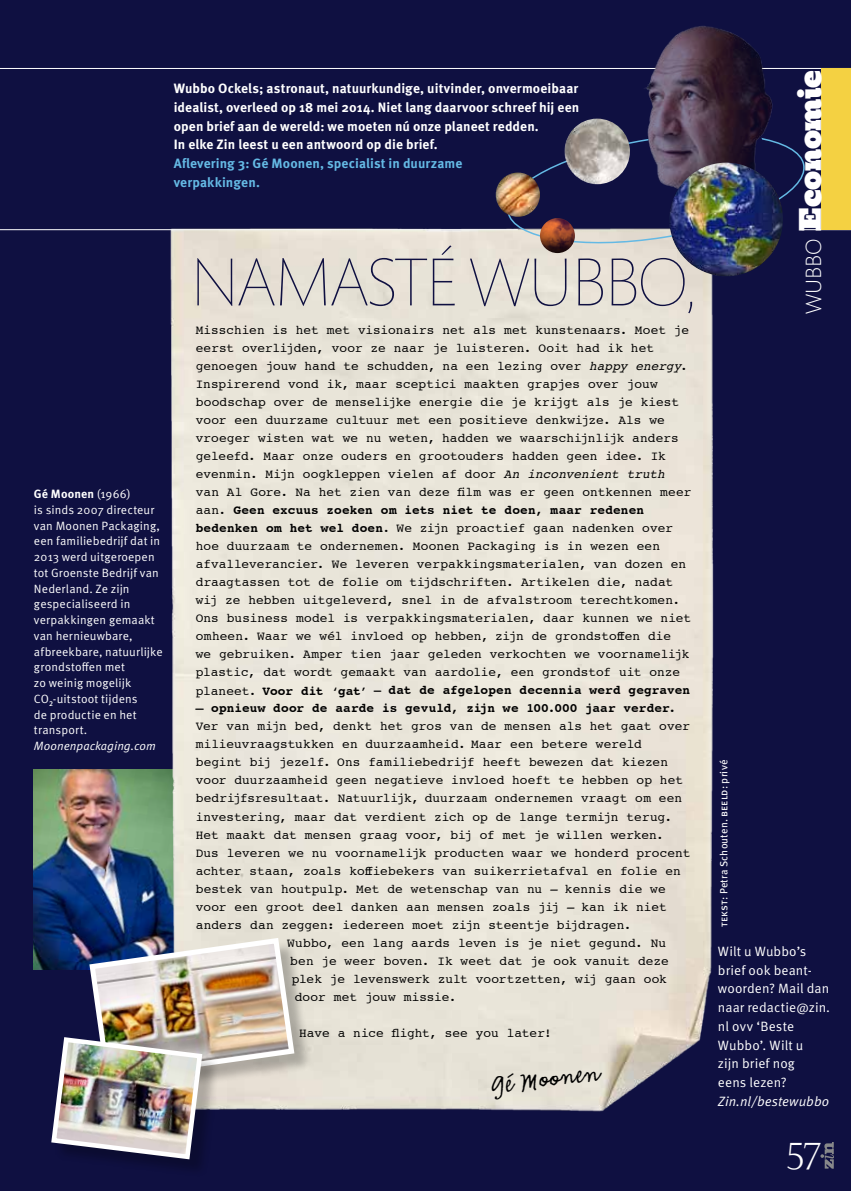
<style>
.page{position:relative;width:851px;height:1191px;background:#fff}
.page>*{position:absolute;margin:0;border:0;box-sizing:border-box;transform-origin:0 0}
.t1{font:200 69px "Mundo Sans Std";letter-spacing:-.04em;color:#0f1041}
.t2{font:300 40.5px "Whitman Display";color:#fff}
.t3{font:700 31.5px "Hernandez";letter-spacing:-.01em;color:#fff}
.t4{font:27.15px "Emmascript MVB Std";color:#000}
.t5{font:700 13.5px/18.8px "Meta OT";letter-spacing:.005em;color:#fff}
.t6{font:13.5px/18.8px "Meta OT";letter-spacing:.005em;color:#fff}
.t7{font:700 13.5px/18.8px "Meta OT";letter-spacing:.005em;color:#64b9e4}
.t8{font:italic 13.5px "Meta OT";letter-spacing:.005em;color:#fff}
.t9{font:12.75px/18px "Courier";letter-spacing:.005em;color:#000}
.t10{font:700 12.75px "Courier";letter-spacing:.005em;color:#000}
.t11{font:12px/15.8px "Meta OT";letter-spacing:.01em;color:#fff}
.t12{font:italic 12px "Meta OT";color:#fff}
.t13{font:10.5px "Meta OT";letter-spacing:.02em;color:#fff}
.s1{font-weight:700}
.s2{font-style:italic}
.s3{font-family:"Mundo Sans Std";font-weight:300;font-size:22.5px}
</style>
<div class="page">
<div style="left:0;top:0;width:850px;height:1191px;background:#0f1041"></div>
<img style="left:34px;top:769px;width:47px;height:200px">
<img style="left:81px;top:198px;width:659px;height:942px">
<svg style="left:504px;top:127px;width:303px;height:123px;background:#3c3e62"></svg>
<hr style="left:0;top:68px;width:655px;height:1px;background:#fff">
<hr style="left:761px;top:68px;width:89px;height:1px;background:#fff">
<hr style="left:0;top:229px;width:517px;height:1px;background:#fff">
<hr style="left:801px;top:229px;width:49px;height:1px;background:#fff">
<img style="left:540px;top:218px;width:35px;height:35px;border-radius:17px">
<img style="left:596px;top:24px;width:188px;height:187px">
<img style="left:669px;top:163px;width:113px;height:113px;border-radius:57px">
<img style="left:564px;top:119px;width:65px;height:65px;border-radius:33px">
<img style="left:495px;top:172px;width:45px;height:45px;border-radius:22px">
<div style="left:92px;top:940px;width:220px;height:157px;background:#000;opacity:.25"></div>
<div style="left:54px;top:1039px;width:166px;height:138px;background:#000;opacity:.25"></div>
<img style="left:49px;top:935px;width:248px;height:226px">
<div style="left:820px;top:68px;width:30px;height:162px;background:#f4d142"></div>
<svg style="left:820px;top:1142px;width:13px;height:26px"></svg>
<p class="t5" style="left:174px;top:79px;width:407px">Wubbo Ockels; astronaut, natuurkundige, uitvinder, onvermoeibaar idealist, overleed op 18 mei 2014. Niet lang daarvoor schreef hij een open brief aan de wereld: we moeten nú onze planeet redden.<br>In elke Zin leest u een antwoord op die brief.</p>
<p class="t7" style="left:174px;top:154px;width:290px">Aflevering 3: Gé Moonen, specialist in duurzame verpakkingen.</p>
<p class="t11" style="left:34px;top:486px;width:130px"><span class="s1">Gé Moonen</span> (1966)<br>is sinds 2007 directeur van Moonen Packaging, een familiebedrijf dat in<br>2013 werd uitgeroepen tot Groenste Bedrijf van<br>Nederland. Ze zijn gespecialiseerd in verpakkingen gemaakt van hernieuwbare, afbreekbare, natuurlijke grondstoffen met<br>zo weinig mogelijk<br>CO₂-uitstoot tijdens<br>de productie en het transport.</p>
<p class="t12" style="left:34px;top:739px;width:123px">Moonenpackaging.com</p>
<h1 class="t1" style="left:190px;top:245px;width:509px">NAMASTÉ WUBBO,</h1>
<p class="t9" style="left:196px;top:321px;width:497px">Misschien is het met visionairs net als met kunstenaars. Moet je eerst overlijden, voor ze naar je luisteren. Ooit had ik het genoegen jouw hand te schudden, na een lezing over <span class="s2">happy energy</span>.<br>Inspirerend vond ik, maar sceptici maakten grapjes over jouw boodschap over de menselijke energie die je krijgt als je kiest voor een duurzame cultuur met een positieve denkwijze. Als we vroeger wisten wat we nu weten, hadden we waarschijnlijk anders geleefd. Maar onze ouders en grootouders hadden geen idee. Ik evenmin. Mijn oogkleppen vielen af door <span class="s2">An inconvenient truth<br></span>van Al Gore. Na het zien van deze film was er geen ontkennen meer aan. <span class="s1">Geen excuus zoeken om iets niet te doen, maar redenen bedenken om het wel doen</span>. We zijn proactief gaan nadenken over hoe duurzaam te ondernemen. Moonen Packaging is in wezen een afvalleverancier. We leveren verpakkingsmaterialen, van dozen en draagtassen tot de folie om tijdschriften. Artikelen die, nadat wij ze hebben uitgeleverd, snel in de afvalstroom terechtkomen.<br>Ons business model is verpakkingsmaterialen, daar kunnen we niet omheen. Waar we wél invloed op hebben, zijn de grondstoffen die<br>we gebruiken. Amper tien jaar geleden verkochten we voornamelijk plastic, dat wordt gemaakt van aardolie, een grondstof uit onze planeet. <span class="s1">Voor dit ‘gat’ – dat de afgelopen decennia werd gegraven</span></p>
<p class="t10" style="left:196px;top:698px;width:482px">– opnieuw door de aarde is gevuld, zijn we 100.000 jaar verder.</p>
<p class="t9" style="left:196px;top:717px;width:496px">Ver van mijn bed, denkt het gros van de mensen als het gaat over</p>
<p class="t9" style="left:196px;top:735px;width:447px">milieuvraagstukken en duurzaamheid. Maar een betere wereld</p>
<p class="t9" style="left:196px;top:753px;width:473px">begint bij jezelf. Ons familiebedrijf heeft bewezen dat kiezen</p>
<p class="t9" style="left:196px;top:771px;width:488px">voor duurzaamheid geen negatieve invloed hoeft te hebben op het</p>
<p class="t9" style="left:196px;top:789px;width:488px">bedrijfsresultaat. Natuurlijk, duurzaam ondernemen vraagt om een</p>
<p class="t9" style="left:196px;top:807px;width:477px">investering, maar dat verdient zich op de lange termijn terug.</p>
<p class="t9" style="left:196px;top:825px;width:469px">Het maakt dat mensen graag voor, bij of met je willen werken.</p>
<p class="t9" style="left:196px;top:843px;width:496px">Dus leveren we nu voornamelijk producten waar we honderd procent</p>
<p class="t9" style="left:196px;top:861px;width:486px">achter staan, zoals koffiebekers van suikerrietafval en folie en</p>
<p class="t9" style="left:196px;top:879px;width:471px">bestek van houtpulp. Met de wetenschap van nu <span class="s2">–</span> kennis die we</p>
<p class="t9" style="left:196px;top:897px;width:472px">voor een groot deel danken aan mensen zoals jij <span class="s2">–</span> kan ik niet</p>
<p class="t9" style="left:196px;top:915px;width:437px">anders dan zeggen: iedereen moet zijn steentje bijdragen.</p>
<p class="t9" style="left:287px;top:933px;width:380px">Wubbo, een lang aards leven is je niet gegund. Nu</p>
<p class="t9" style="left:290px;top:951px;width:380px">ben je weer boven. Ik weet dat je ook vanuit deze</p>
<p class="t9" style="left:292px;top:969px;width:376px">plek je levenswerk zult voortzetten, wij gaan ook</p>
<p class="t9" style="left:295px;top:987px;width:163px">door met jouw missie.</p>
<p class="t9" style="left:299px;top:1023px;width:254px">Have a nice flight, see you later!</p>
<h3 class="t4" style="left:489px;top:1070px;width:111px;rotate:-7deg">Gé Moonen</h3>
<h3 class="t3" style="left:790px;top:314px;width:245px;rotate:-90deg"><span class="s3">wubbo</span> Economie</h3>
<p class="t13" style="left:717px;top:927px;width:169px;rotate:-90deg">tekst: Petra Schouten. beeld: privé</p>
<p class="t6" style="left:717px;top:942px;width:114px">Wilt u Wubbo’s brief ook beant&shy;woorden? Mail dan naar redactie@zin. nl ovv ‘Beste<br>Wubbo’. Wilt u<br>zijn brief nog<br>eens lezen?</p>
<p class="t8" style="left:717px;top:1093px;width:113px">Zin.nl/bestewubbo</p>
<h2 class="t2" style="left:786px;top:1133px;width:35px">57</h2>
</div>
